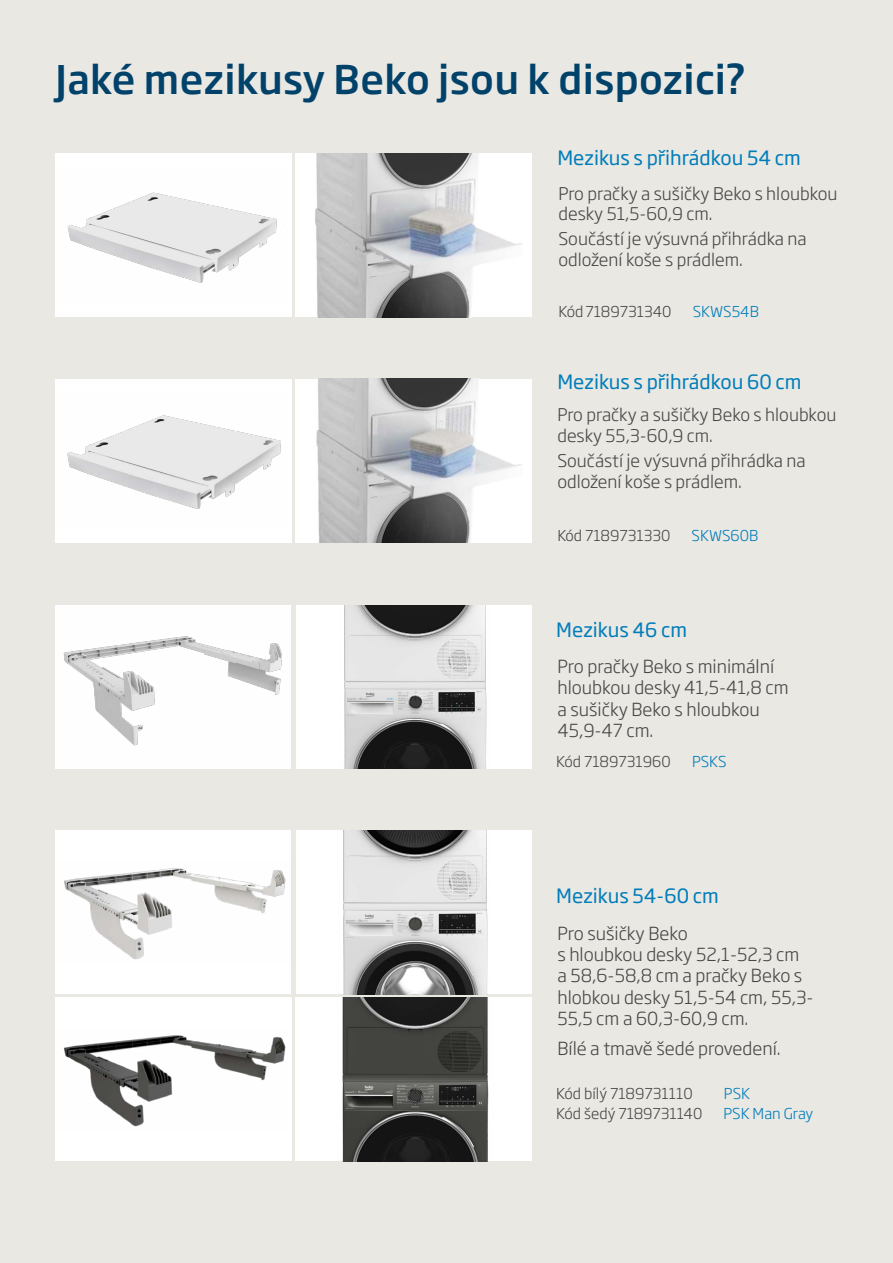
<style>
.page{position:relative;width:893px;height:1263px;background:#e5e3dd}
.page>*{position:absolute;margin:0;border:0;box-sizing:border-box;transform-origin:0 0}
.t1{font:500 39px "Soho Gothic Pro";letter-spacing:.01em;color:#01426a}
.t2{font:19.5px "Soho Gothic Pro";color:#007dba}
.t3{font:300 17.85px/21.3px "Soho Gothic Pro";color:#474646}
.t4{font:300 17.25px/20.7px "Soho Gothic Pro";color:#474646}
.t5{font:300 14.85px/20px "Soho Gothic Pro";color:#474646}
.t6{font:300 14.85px/19.8px "Soho Gothic Pro";color:#007dba}
</style>
<div class="page">
<div style="left:55px;top:379px;width:236px;height:163px;background:#fff"></div>
<img style="left:67px;top:415px;width:214px;height:94px">
<img style="left:296px;top:379px;width:236px;height:163px">
<div style="left:55px;top:154px;width:236px;height:163px;background:#fff"></div>
<img style="left:67px;top:192px;width:210px;height:91px">
<img style="left:296px;top:154px;width:236px;height:163px">
<img style="left:55px;top:605px;width:235px;height:164px">
<div style="left:296px;top:605px;width:236px;height:164px;background:#fff"></div>
<img style="left:344px;top:605px;width:143px;height:164px">
<div style="left:55px;top:830px;width:236px;height:164px;background:#fff"></div>
<img style="left:64px;top:868px;width:222px;height:92px">
<div style="left:55px;top:998px;width:236px;height:163px;background:#fff"></div>
<img style="left:63px;top:1035px;width:223px;height:92px">
<div style="left:296px;top:998px;width:236px;height:163px;background:#fff"></div>
<img style="left:342px;top:998px;width:147px;height:163px">
<div style="left:296px;top:830px;width:236px;height:164px;background:#fff"></div>
<img style="left:343px;top:830px;width:145px;height:164px">
<h1 class="t1" style="left:55px;top:49px;width:692px">Jaké mezikusy Beko jsou k dispozici?</h1>
<p class="t2" style="left:557px;top:142px;width:245px">Mezikus s přihrádkou 54 cm</p>
<p class="t4" style="left:558px;top:182px;width:281px">Pro pračky a sušičky Beko s hloubkou desky 51,5-60,9 cm.</p>
<p class="t4" style="left:558px;top:227px;width:250px">Součástí je výsuvná přihrádka na odložení koše s prádlem.</p>
<p class="t5" style="left:558px;top:301px;width:115px">Kód 7189731340</p>
<p class="t6" style="left:693px;top:301px;width:68px">SKWS54B</p>
<p class="t2" style="left:557px;top:367px;width:246px">Mezikus s přihrádkou 60 cm</p>
<p class="t4" style="left:557px;top:404px;width:281px">Pro pračky a sušičky Beko s hloubkou desky 55,3-60,9 cm.</p>
<p class="t4" style="left:557px;top:449px;width:250px">Součástí je výsuvná přihrádka na odložení koše s prádlem.</p>
<p class="t5" style="left:557px;top:524px;width:115px">Kód 7189731330</p>
<p class="t6" style="left:692px;top:524px;width:68px">SKWS60B</p>
<p class="t2" style="left:556px;top:614px;width:132px">Mezikus 46 cm</p>
<p class="t3" style="left:557px;top:654px;width:233px">Pro pračky Beko s minimální hloubkou desky 41,5-41,8 cm a sušičky Beko s hloubkou<br>45,9-47 cm.</p>
<p class="t5" style="left:556px;top:750px;width:116px">Kód 7189731960</p>
<p class="t6" style="left:692px;top:750px;width:36px">PSKS</p>
<p class="t2" style="left:556px;top:881px;width:164px">Mezikus 54-60 cm</p>
<p class="t3" style="left:557px;top:921px;width:258px">Pro sušičky Beko<br>s hloubkou desky 52,1-52,3 cm<br>a 58,6-58,8 cm a pračky Beko s hlobkou desky 51,5-54 cm, 55,3-<br>55,5 cm a 60,3-60,9 cm.</p>
<p class="t3" style="left:557px;top:1037px;width:225px">Bílé a tmavě šedé provedení.</p>
<p class="t5" style="left:556px;top:1083px;width:148px">Kód bílý 7189731110<br>Kód šedý 7189731140</p>
<p class="t6" style="left:723px;top:1083px;width:91px">PSK<br>PSK Man Gray</p>
</div>
